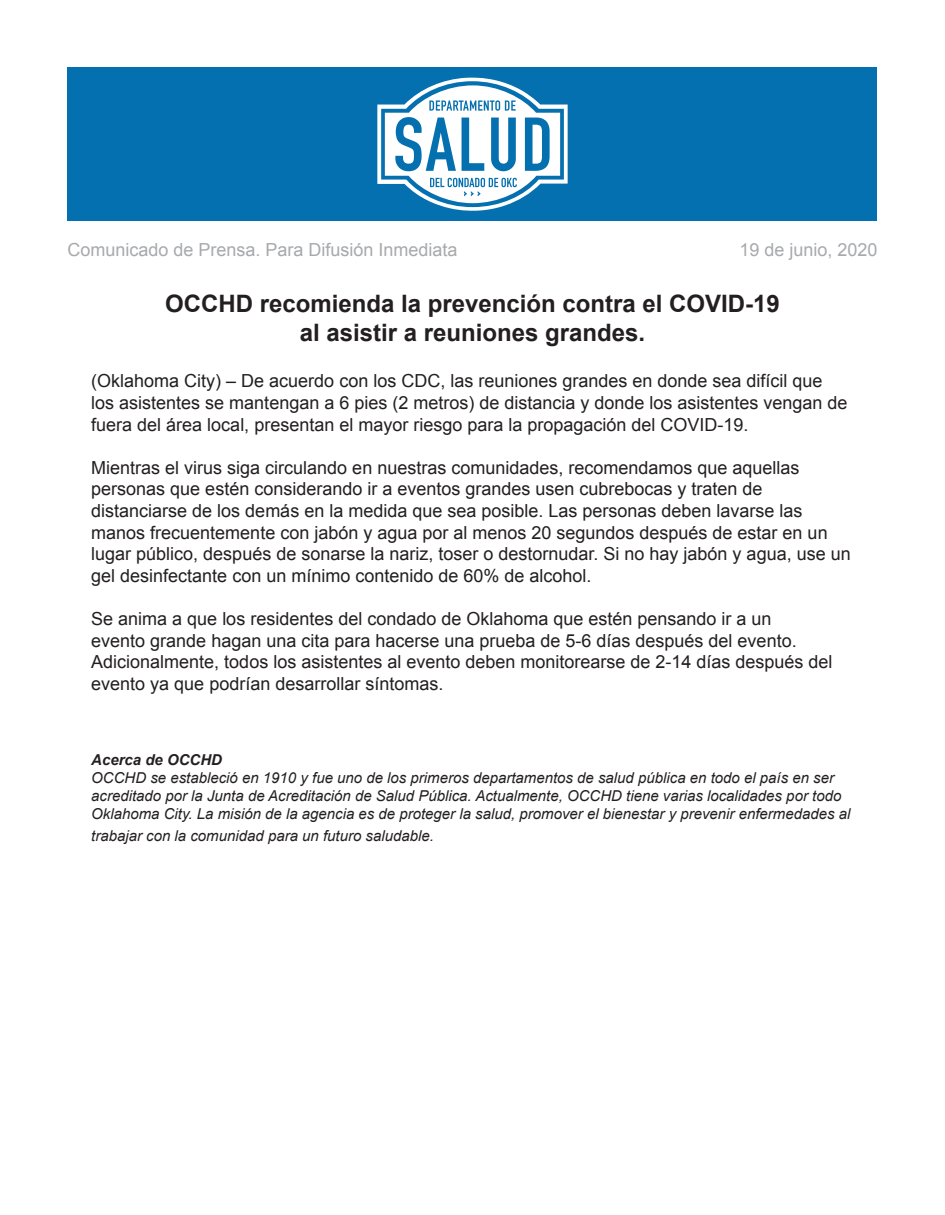
<style>
.page{position:relative;width:945px;height:1215px;background:#fff}
.page>*{position:absolute;margin:0;border:0;box-sizing:border-box;transform-origin:0 0}
.t1{font:700 24px "Arial";color:#231f20}
.t2{font:18px/21.6px "Arial";color:#231f20}
.t3{font:18px "Arial";color:#a7a9ac}
.t4{font:italic 15px/18px "Arial";color:#231f20}
.t5{font:italic 700 15px "Arial";color:#231f20}
</style>
<div class="page">
<div style="left:68px;top:68px;width:810px;height:153px;background:#0470af"></div>
<svg style="left:377px;top:77px;width:191px;height:134px"></svg>
<p class="t3" style="left:68px;top:238px;width:392px">Comunicado de Prensa. Para Difusión Inmediata</p>
<p class="t3" style="left:739px;top:238px;width:140px">19 de junio, 2020</p>
<p class="t1" style="left:165px;top:288px;width:616px">OCCHD recomienda la prevención contra el COVID-19</p>
<p class="t1" style="left:300px;top:316px;width:347px">al asistir a reuniones grandes.</p>
<p class="t2" style="left:91px;top:370px;width:758px">(Oklahoma City) – De acuerdo con los CDC, las reuniones grandes en donde sea difícil que los asistentes se mantengan a 6 pies (2 metros) de distancia y donde los asistentes vengan de fuera del área local, presentan el mayor riesgo para la propagación del COVID-19.</p>
<p class="t2" style="left:91px;top:457px;width:761px">Mientras el virus siga circulando en nuestras comunidades, recomendamos que aquellas personas que estén considerando ir a eventos grandes usen cubrebocas y traten de distanciarse de los demás en la medida que sea posible. Las personas deben lavarse las manos frecuentemente con jabón y agua por al menos 20 segundos después de estar en un lugar público, después de sonarse la nariz, toser o destornudar. Si no hay jabón y agua, use un gel desinfectante con un mínimo contenido de 60% de alcohol.</p>
<p class="t2" style="left:91px;top:608px;width:743px">Se anima a que los residentes del condado de Oklahoma que estén pensando ir a un<br>evento grande hagan una cita para hacerse una prueba de 5-6 días después del evento.<br>Adicionalmente, todos los asistentes al evento deben monitorearse de 2-14 días después del evento ya que podrían desarrollar síntomas.</p>
<p class="t5" style="left:91px;top:750px;width:132px">Acerca de OCCHD</p>
<p class="t4" style="left:91px;top:769px;width:761px">OCCHD se estableció en 1910 y fue uno de los primeros departamentos de salud pública en todo el país en ser acreditado por la Junta de Acreditación de Salud Pública. Actualmente, OCCHD tiene varias localidades por todo<br>Oklahoma City. La misión de la agencia es de proteger la salud, promover el bienestar y prevenir enfermedades al</p>
<p class="t4" style="left:91px;top:827px;width:344px">trabajar con la comunidad para un futuro saludable.</p>
</div>
